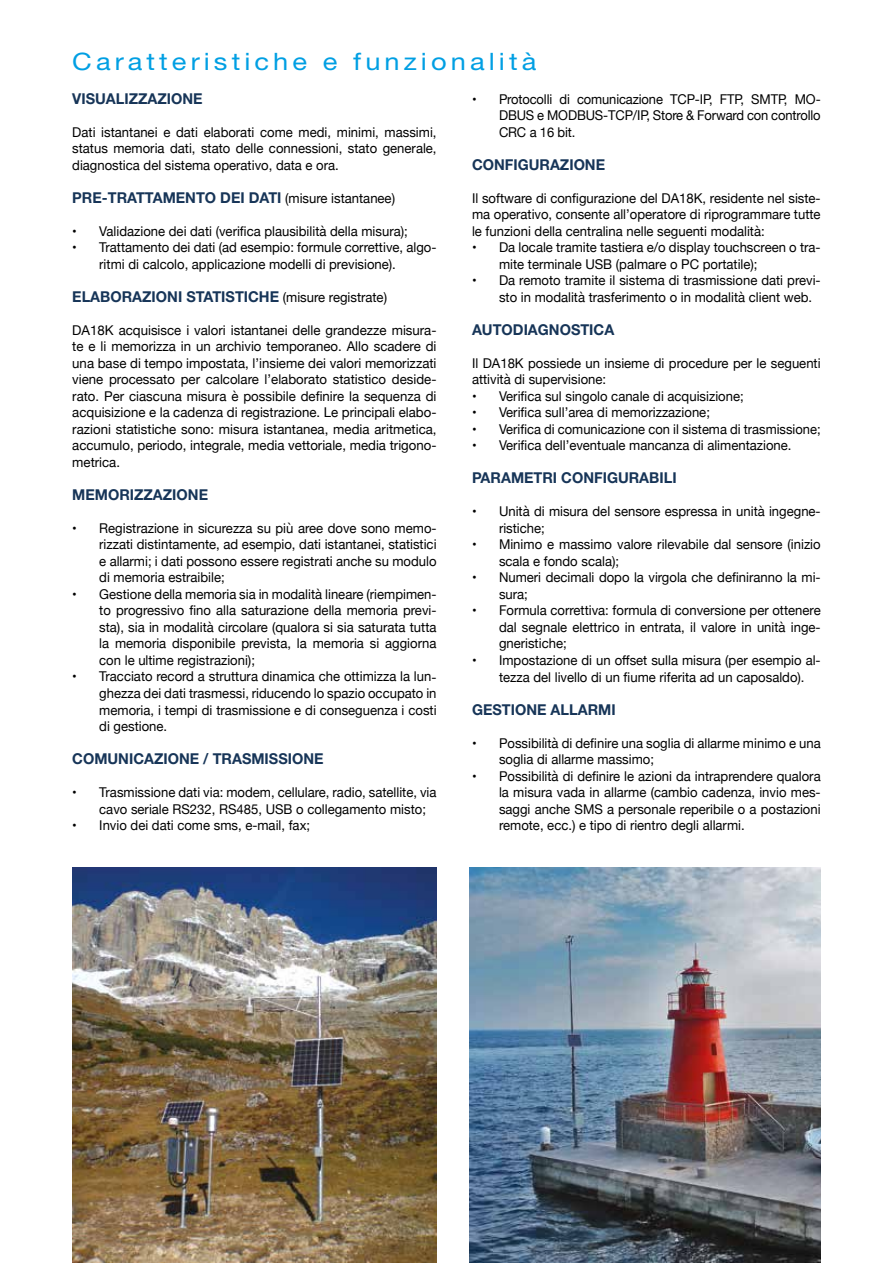
<style>
.page{position:relative;width:893px;height:1263px;background:#fff}
.page>*{position:absolute;margin:0;border:0;box-sizing:border-box;transform-origin:0 0}
.t1{font:24px "Helvetica Neue";letter-spacing:.15em;color:#009fe3;scale:1.13 1}
.t2{font:700 15px "Helvetica Neue";color:#173558}
.t3{font:13.5px/16.5px "Helvetica Neue";color:#000}
.t4{font:13.5px/16.5px "Helvetica Neue";color:#000;text-align:justify;scale:.96 1}
.s1{font-weight:400;font-size:13.5px;color:#000}
</style>
<div class="page">
<img style="left:72px;top:867px;width:365px;height:396px">
<img style="left:469px;top:867px;width:352px;height:396px">
<h1 class="t1" style="left:72px;top:47px;width:412px">Caratteristiche e funzionalità</h1>
<p class="t2" style="left:72px;top:89px;width:132px">VISUALIZZAZIONE</p>
<p class="t3" style="left:72px;top:125px;width:366px;text-align:justify">Dati istantanei e dati elaborati come medi, minimi, massimi, status memoria dati, stato delle connessioni, stato generale, diagnostica del sistema operativo, data e ora.</p>
<p class="t2" style="left:72px;top:188px;width:324px">PRE-TRATTAMENTO DEI DATI <span class="s1">(misure istantanee)</span></p>
<p class="t3" style="left:72px;top:224px;width:337px">• Validazione dei dati (verifica plausibilità della misura);</p>
<p class="t3" style="left:99px;top:240px;width:339px;text-indent:-27px">• Trattamento dei dati (ad esempio: formule correttive, algo&shy;ritmi di calcolo, applicazione modelli di previsione).</p>
<p class="t2" style="left:72px;top:287px;width:316px">ELABORAZIONI STATISTICHE <span class="s1">(misure registrate)</span></p>
<p class="t3" style="left:72px;top:323px;width:366px;text-align:justify">DA18K acquisisce i valori istantanei delle grandezze misura&shy;te e li memorizza in un archivio temporaneo. Allo scadere di una base di tempo impostata, l’insieme dei valori memorizzati viene processato per calcolare l’elaborato statistico deside&shy;rato. Per ciascuna misura è possibile definire la sequenza di acquisizione e la cadenza di registrazione. Le principali elabo&shy;razioni statistiche sono: misura istantanea, media aritmetica, accumulo, periodo, integrale, media vettoriale, media trigono&shy;metrica.</p>
<p class="t2" style="left:72px;top:485px;width:137px">MEMORIZZAZIONE</p>
<p class="t3" style="left:99px;top:521px;width:339px;text-align:justify;text-indent:-27px">• Registrazione in sicurezza su più aree dove sono memo&shy;rizzati distintamente, ad esempio, dati istantanei, statistici e allarmi; i dati possono essere registrati anche su modulo di memoria estraibile;</p>
<p class="t3" style="left:99px;top:587px;width:339px;text-align:justify;text-indent:-27px">• Gestione della memoria sia in modalità lineare (riempimen&shy;to progressivo fino alla saturazione della memoria previ&shy;sta), sia in modalità circolare (qualora si sia saturata tutta la memoria disponibile prevista, la memoria si aggiorna con le ultime registrazioni);</p>
<p class="t3" style="left:99px;top:669px;width:339px;text-align:justify;text-indent:-27px">• Tracciato record a struttura dinamica che ottimizza la lun&shy;ghezza dei dati trasmessi, riducendo lo spazio occupato in memoria, i tempi di trasmissione e di conseguenza i costi di gestione.</p>
<p class="t2" style="left:72px;top:749px;width:253px">COMUNICAZIONE / TRASMISSIONE</p>
<p class="t3" style="left:99px;top:785px;width:339px;text-indent:-27px">• Trasmissione dati via: modem, cellulare, radio, satellite, via cavo seriale RS232, RS485, USB o collegamento misto;</p>
<p class="t3" style="left:72px;top:818px;width:239px">• Invio dei dati come sms, e-mail, fax;</p>
<p class="t4" style="left:499px;top:92px;width:337px;text-indent:-27px">• Protocolli di comunicazione TCP-IP, FTP, SMTP, MO-DBUS e MODBUS-TCP/IP, Store &amp; Forward con controllo CRC a 16 bit.</p>
<p class="t2" style="left:472px;top:155px;width:135px">CONFIGURAZIONE</p>
<p class="t3" style="left:472px;top:191px;width:350px;text-align:justify">Il software di configurazione del DA18K, residente nel siste&shy;ma operativo, consente all’operatore di riprogrammare tutte le funzioni della centralina nelle seguenti modalità:</p>
<p class="t3" style="left:499px;top:240px;width:323px;text-indent:-27px">• Da locale tramite tastiera e/o display touchscreen o tra&shy;mite terminale USB (palmare o PC portatile);</p>
<p class="t3" style="left:499px;top:273px;width:323px;text-indent:-27px">• Da remoto tramite il sistema di trasmissione dati previ&shy;sto in modalità trasferimento o in modalità client web.</p>
<p class="t2" style="left:472px;top:320px;width:144px">AUTODIAGNOSTICA</p>
<p class="t3" style="left:472px;top:356px;width:350px">Il DA18K possiede un insieme di procedure per le seguenti attività di supervisione:</p>
<p class="t3" style="left:472px;top:389px;width:273px">• Verifica sul singolo canale di acquisizione;</p>
<p class="t3" style="left:472px;top:405px;width:239px">• Verifica sull’area di memorizzazione;</p>
<p class="t4" style="left:472px;top:422px;width:365px">• Verifica di comunicazione con il sistema di trasmissione;</p>
<p class="t3" style="left:472px;top:438px;width:321px">• Verifica dell’eventuale mancanza di alimentazione.</p>
<p class="t2" style="left:472px;top:469px;width:206px">PARAMETRI CONFIGURABILI</p>
<p class="t3" style="left:499px;top:504px;width:323px;text-indent:-27px">• Unità di misura del sensore espressa in unità ingegne&shy;ristiche;</p>
<p class="t3" style="left:499px;top:537px;width:323px;text-indent:-27px">• Minimo e massimo valore rilevabile dal sensore (inizio scala e fondo scala);</p>
<p class="t3" style="left:499px;top:570px;width:323px;text-indent:-27px">• Numeri decimali dopo la virgola che definiranno la mi&shy;sura;</p>
<p class="t3" style="left:499px;top:603px;width:323px;text-align:justify;text-indent:-27px">• Formula correttiva: formula di conversione per ottenere dal segnale elettrico in entrata, il valore in unità inge&shy;gneristiche;</p>
<p class="t3" style="left:499px;top:653px;width:323px;text-indent:-27px">• Impostazione di un offset sulla misura (per esempio al&shy;tezza del livello di un fiume riferita ad un caposaldo).</p>
<p class="t2" style="left:472px;top:700px;width:145px">GESTIONE ALLARMI</p>
<p class="t3" style="left:499px;top:735px;width:323px;text-indent:-27px">• Possibilità di definire una soglia di allarme minimo e una soglia di allarme massimo;</p>
<p class="t3" style="left:499px;top:768px;width:323px;text-align:justify;text-indent:-27px">• Possibilità di definire le azioni da intraprendere qualora la misura vada in allarme (cambio cadenza, invio mes&shy;saggi anche SMS a personale reperibile o a postazioni remote, ecc.) e tipo di rientro degli allarmi.</p>
</div>
